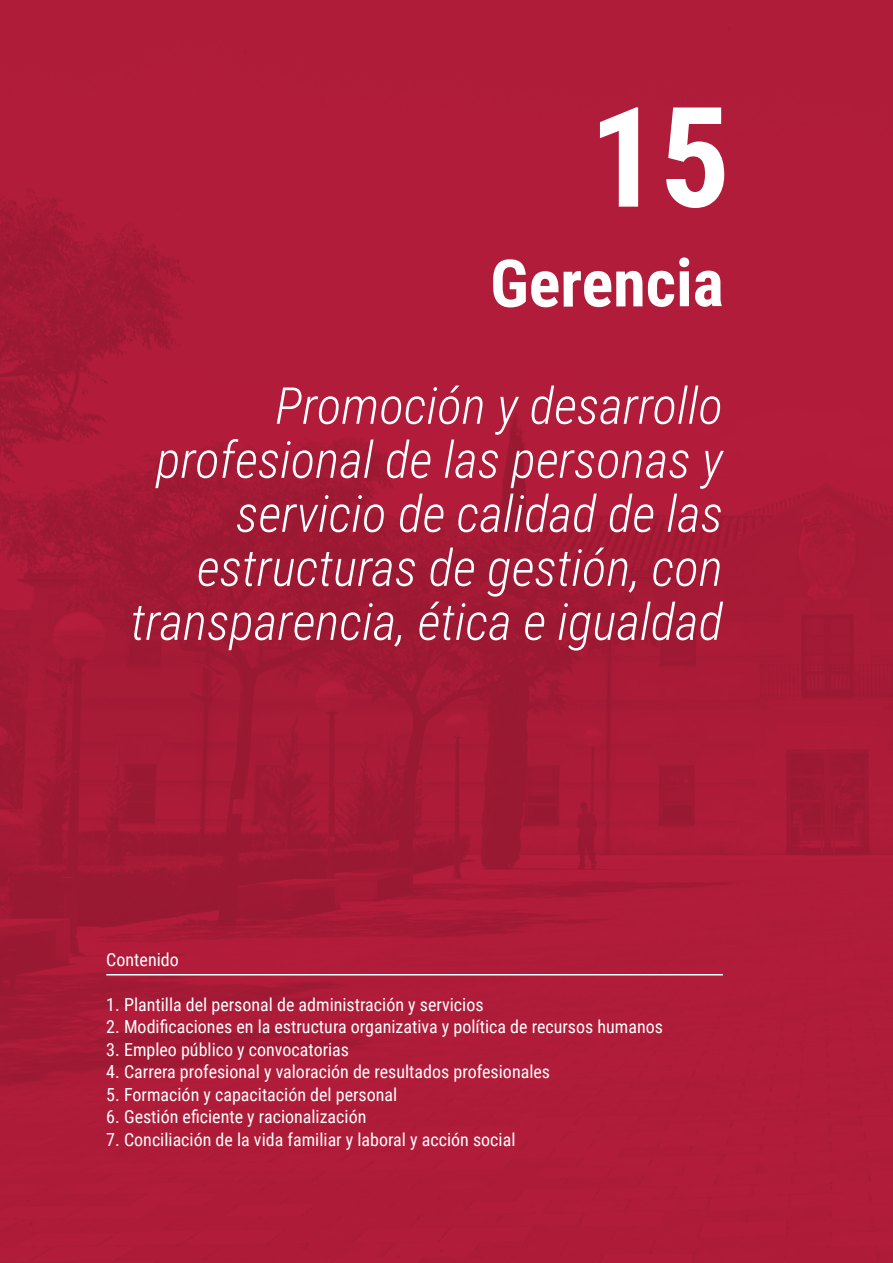
<style>
.page{position:relative;width:893px;height:1263px;background:#fff}
.page>*{position:absolute;margin:0;border:0;box-sizing:border-box;transform-origin:0 0}
.txt_corrido{font:700 139.5px "Roboto Condensed";color:#fff}
.txt_corrido-2{font:700 66px "Roboto Condensed";letter-spacing:-.005em;color:#fff}
.txt_corrido-3{font:italic 300 51px/54px "Roboto Condensed";color:#fff;text-align:right}
.txt_corrido-4{font:18px "Roboto Condensed";color:#fff}
</style>
<div class="page">
<img style="left:0;top:0;width:893px;height:1263px">
<hr style="left:106px;top:974px;width:617px;height:1px;background:#fff">
<p class="txt_corrido" style="left:589px;top:59px;width:143px">15</p>
<p class="txt_corrido-2" style="left:490px;top:237px;width:235px">Gerencia</p>
<p class="txt_corrido-3" style="left:275px;top:377px;width:449px">Promoción y desarrollo</p>
<p class="txt_corrido-3" style="left:156px;top:431px;width:568px">profesional de las personas y servicio de calidad de las</p>
<p class="txt_corrido-3" style="left:131px;top:539px;width:594px">estructuras de gestión, con transparencia, ética e igualdad</p>
<p class="txt_corrido-4" style="left:106px;top:947px;width:74px">Contenido</p>
<p class="txt_corrido-4" style="left:106px;top:992px;width:379px">1. Plantilla del personal de administración y servicios</p>
<p class="txt_corrido-4" style="left:106px;top:1014px;width:558px">2. Modificaciones en la estructura organizativa y política de recursos humanos</p>
<p class="txt_corrido-4" style="left:106px;top:1037px;width:244px">3. Empleo público y convocatorias</p>
<p class="txt_corrido-4" style="left:106px;top:1059px;width:445px">4. Carrera profesional y valoración de resultados profesionales</p>
<p class="txt_corrido-4" style="left:106px;top:1082px;width:292px">5. Formación y capacitación del personal</p>
<p class="txt_corrido-4" style="left:106px;top:1104px;width:262px">6. Gestión eficiente y racionalización</p>
<p class="txt_corrido-4" style="left:106px;top:1127px;width:411px">7. Conciliación de la vida familiar y laboral y acción social</p>
</div>
